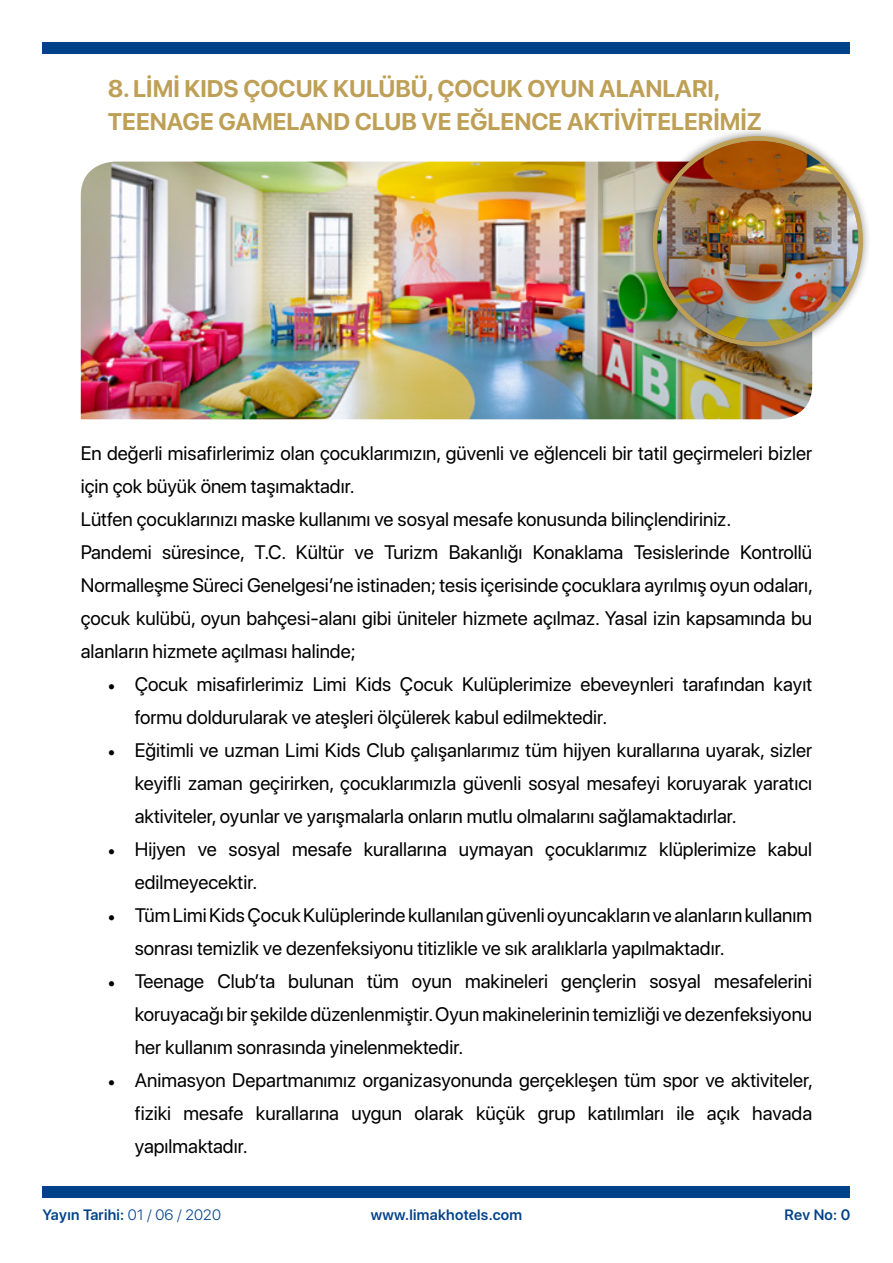
<style>
.page{position:relative;width:893px;height:1263px;background:#fff}
.page>*{position:absolute;margin:0;border:0;box-sizing:border-box;transform-origin:0 0}
.t1{font:700 24px/33px "SF Pro Display";color:#be9f56}
.t2{font:19.5px/33px "SF Pro Display";color:#000}
.t3{font:600 15px "SF Pro Display";letter-spacing:.02em;color:#004289}
.s1{font-family:"Minion Pro"}
.s2{font-weight:300}
</style>
<div class="page">
<div style="left:43px;top:43px;width:807px;height:11px;background:#004289"></div>
<div style="left:43px;top:1186px;width:807px;height:12px;background:#004289"></div>
<img style="left:81px;top:162px;width:731px;height:257px">
<div style="left:644px;top:127px;width:228px;height:229px;background:#000;opacity:.45"></div>
<img style="left:657px;top:141px;width:201px;height:201px;border-radius:101px">
<p class="t1" style="left:108px;top:71px;width:656px">8. LİMİ KIDS ÇOCUK KULÜBÜ, ÇOCUK OYUN ALANLARI,<br>TEENAGE GAMELAND CLUB VE EĞLENCE AKTİVİTELERİMİZ</p>
<p class="t2" style="left:81px;top:435px;width:734px">En değerli misafirlerimiz olan çocuklarımızın, güvenli ve eğlenceli bir tatil geçirmeleri bizler için çok büyük önem taşımaktadır.<br>Lütfen çocuklarınızı maske kullanımı ve sosyal mesafe konusunda bilinçlendiriniz.<br>Pandemi süresince, T.C. Kültür ve Turizm Bakanlığı Konaklama Tesislerinde Kontrollü Normalleşme Süreci Genelgesi’ne istinaden; tesis içerisinde çocuklara ayrılmış oyun odaları, çocuk kulübü, oyun bahçesi-alanı gibi üniteler hizmete açılmaz. Yasal izin kapsamında bu alanların hizmete açılması halinde;</p>
<p class="t2" style="left:135px;top:666px;width:679px;text-indent:-27px"><span class="s1">•</span> Çocuk misafirlerimiz Limi Kids Çocuk Kulüplerimize ebeveynleri tarafından kayıt formu doldurularak ve ateşleri ölçülerek kabul edilmektedir.</p>
<p class="t2" style="left:135px;top:732px;width:679px;text-align:justify;text-indent:-27px"><span class="s1">•</span> Eğitimli ve uzman Limi Kids Club çalışanlarımız tüm hijyen kurallarına uyarak, sizler keyifli zaman geçirirken, çocuklarımızla güvenli sosyal mesafeyi koruyarak yaratıcı aktiviteler, oyunlar ve yarışmalarla onların mutlu olmalarını sağlamaktadırlar.</p>
<p class="t2" style="left:135px;top:831px;width:679px;text-indent:-27px"><span class="s1">•</span> Hijyen ve sosyal mesafe kurallarına uymayan çocuklarımız klüplerimize kabul edilmeyecektir.</p>
<p class="t2" style="left:135px;top:897px;width:679px;text-indent:-27px"><span class="s1">•</span> Tüm Limi Kids Çocuk Kulüplerinde kullanılan güvenli oyuncakların ve alanların kullanım sonrası temizlik ve dezenfeksiyonu titizlikle ve sık aralıklarla yapılmaktadır.</p>
<p class="t2" style="left:135px;top:963px;width:679px;text-align:justify;text-indent:-27px"><span class="s1">•</span> Teenage Club’ta bulunan tüm oyun makineleri gençlerin sosyal mesafelerini koruyacağı bir şekilde düzenlenmiştir. Oyun makinelerinin temizliği ve dezenfeksiyonu her kullanım sonrasında yinelenmektedir.</p>
<p class="t2" style="left:135px;top:1062px;width:680px;text-align:justify;text-indent:-27px"><span class="s1">•</span> Animasyon Departmanımız organizasyonunda gerçekleşen tüm spor ve aktiviteler, fiziki mesafe kurallarına uygun olarak küçük grup katılımları ile açık havada yapılmaktadır.</p>
<p class="t3" style="left:43px;top:1204px;width:180px">Yayın Tarihi: <span class="s2">01 / 06 / 2020</span></p>
<p class="t3" style="left:371px;top:1204px;width:153px">www.limakhotels.com</p>
<p class="t3" style="left:784px;top:1204px;width:68px">Rev No: 0</p>
</div>
